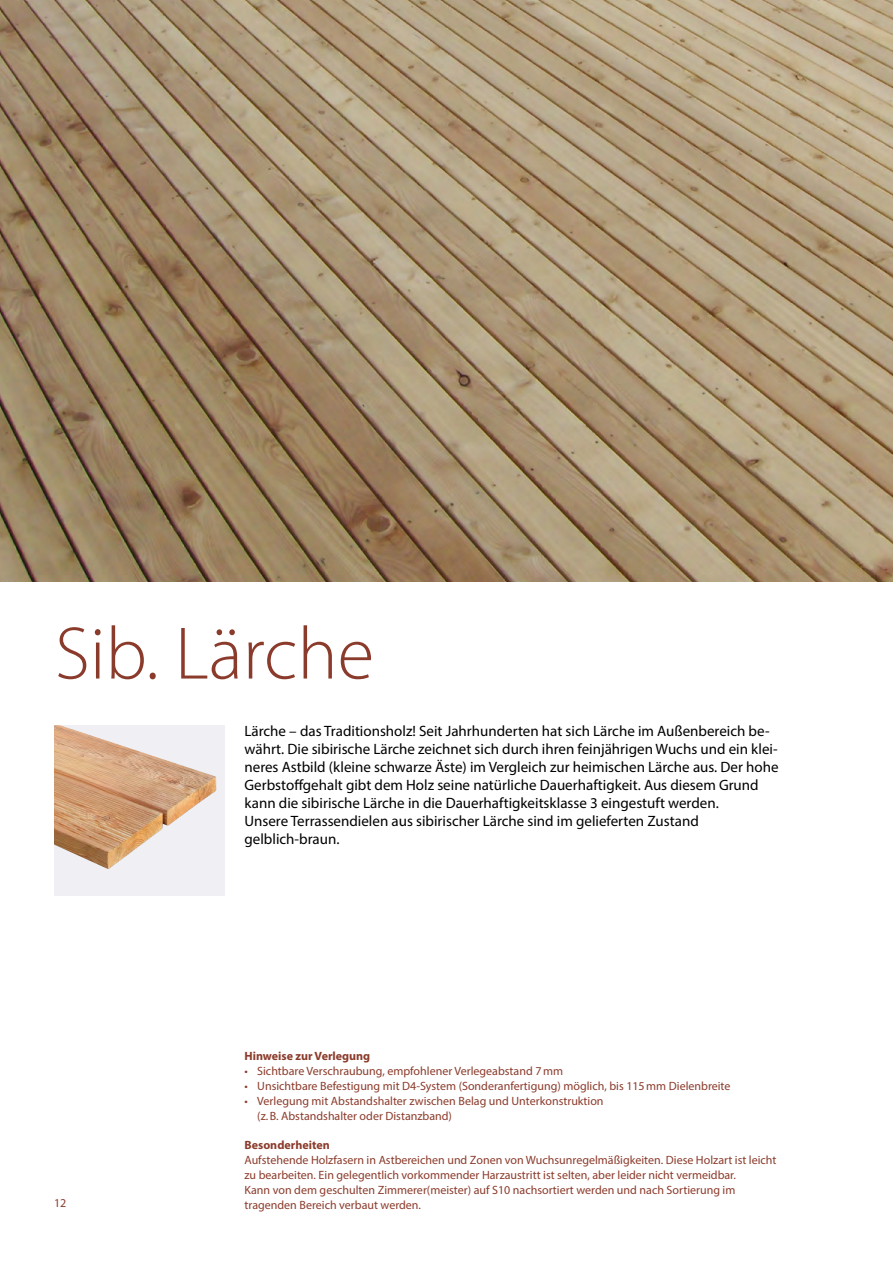
<style>
.page{position:relative;width:893px;height:1263px;background:#fff}
.page>*{position:absolute;margin:0;border:0;box-sizing:border-box;transform-origin:0 0}
.t1{font:300 75px "Myriad Pro";color:#8b3b2b}
.t2{font:15px/18px "Myriad Pro";color:#000}
.t3{font:12px/15px "Myriad Pro";color:#8b3b2b}
.t4{font:700 12px "Myriad Pro";color:#8b3b2b}
</style>
<div class="page">
<svg style="left:54px;top:725px;width:170px;height:170px;fill:#f0f0f4"></svg>
<img style="left:54px;top:725px;width:109px;height:144px">
<img style="left:0;top:0;width:893px;height:581px">
<h1 class="t1" style="left:55px;top:608px;width:320px">Sib. Lärche</h1>
<p class="t3" style="left:54px;top:1195px;width:14px">12</p>
<p class="t2" style="left:244px;top:722px;width:536px">Lärche – das Traditionsholz! Seit Jahrhunderten hat sich Lärche im Außenbereich be&shy;währt. Die sibirische Lärche zeichnet sich durch ihren feinjährigen Wuchs und ein klei&shy;neres Astbild (kleine schwarze Äste) im Vergleich zur heimischen Lärche aus. Der hohe Gerbstoffgehalt gibt dem Holz seine natürliche Dauerhaftigkeit. Aus diesem Grund kann die sibirische Lärche in die Dauerhaftigkeitsklasse 3 eingestuft werden.<br>Unsere Terrassendielen aus sibirischer Lärche sind im gelieferten Zustand gelblich-braun.</p>
<p class="t4" style="left:244px;top:1048px;width:127px">Hinweise zur Verlegung</p>
<p class="t3" style="left:244px;top:1063px;width:320px">• Sichtbare Verschraubung, empfohlener Verlegeabstand 7mm</p>
<p class="t3" style="left:244px;top:1078px;width:487px">• Unsichtbare Befestigung mit D4-System (Sonderanfertigung) möglich, bis 115mm Dielenbreite</p>
<p class="t3" style="left:257px;top:1093px;width:348px;text-indent:-13px">• Verlegung mit Abstandshalter zwischen Belag und Unterkonstruktion (z.B. Abstandshalter oder Distanzband)</p>
<p class="t4" style="left:244px;top:1137px;width:87px">Besonderheiten</p>
<p class="t3" style="left:244px;top:1152px;width:534px">Aufstehende Holzfasern in Astbereichen und Zonen von Wuchsunregelmäßigkeiten. Diese Holzart ist leicht zu bearbeiten. Ein gelegentlich vorkommender Harzaustritt ist selten, aber leider nicht vermeidbar.<br>Kann von dem geschulten Zimmerer(meister) auf S10 nachsortiert werden und nach Sortierung im tragenden Bereich verbaut werden.</p>
</div>
